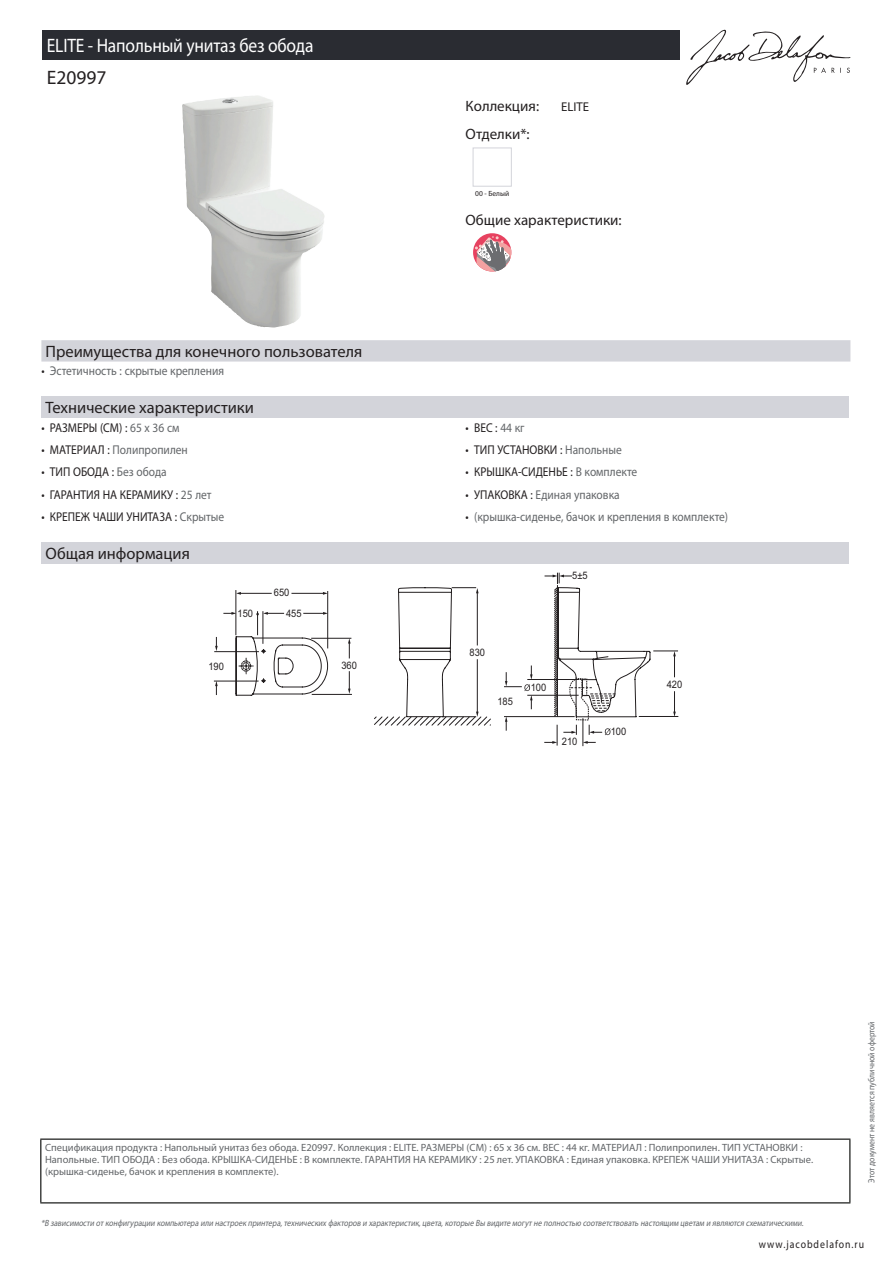
<style>
.page{position:relative;width:893px;height:1263px;background:#fff}
.page>*{position:absolute;margin:0;border:0;box-sizing:border-box;transform-origin:0 0}
.t1{font:19.5px "Myriad Pro";letter-spacing:-.01em;color:#fff;scale:.9 1}
.t2{font:19.5px "Myriad Pro";color:#231f20}
.t3{font:16.5px "Myriad Pro";color:#231f20}
.t4{font:15px "Myriad Pro";color:#231f20}
.t5{font:12.75px "Myriad Pro";color:#231f20;scale:.9 1}
.t6{font:12.75px "Myriad Pro";color:#626568;scale:.9 1}
.t7{font:12.75px "Myriad Pro";color:#231f20}
.t8{font:11.25px "Myriad Pro";letter-spacing:.1em;color:#231f20;scale:.87 1}
.t9{font:10.5px/12px "Myriad Pro";color:#626568}
.t10{font:10.35px "Arial";color:#231f20;scale:.91 1}
.t11{font:italic 9px "Myriad Pro";color:#626568;scale:.87 1}
.t12{font:9px "Myriad Pro";color:#626568;scale:.87 1}
.t13{font:7.5px "Myriad Pro";color:#231f20}
.s1{color:#231f20}
.s2{color:#626568}
</style>
<div class="page">
<svg style="left:686px;top:30px;width:164px;height:55px"></svg>
<img style="left:182px;top:95px;width:123px;height:232px">
<div style="left:473px;top:148px;width:39px;height:39px;border:1px solid #d3d4da"></div>
<svg style="left:473px;top:233px;width:38px;height:38px"></svg>
<svg style="left:475px;top:236px;width:36px;height:35px"></svg>
<div style="left:41px;top:340px;width:809px;height:22px;background:#d3d4da"></div>
<div style="left:41px;top:397px;width:808px;height:21px;background:#d3d4da"></div>
<div style="left:41px;top:542px;width:808px;height:21px;background:#d3d4da"></div>
<hr style="left:311px;top:638px;width:40px;height:1px;background:#231f20">
<hr style="left:312px;top:694px;width:40px;height:1px;background:#231f20">
<hr style="left:327px;top:591px;width:1px;height:57px;background:#231f20">
<hr style="left:236px;top:590px;width:1px;height:45px;background:#231f20">
<hr style="left:214px;top:681px;width:45px;height:1px;background:#231f20">
<hr style="left:214px;top:651px;width:45px;height:1px;background:#231f20">
<hr style="left:240px;top:593px;width:32px;height:1px;background:#231f20">
<svg style="left:236px;top:592px;width:5px;height:3px"></svg>
<hr style="left:291px;top:593px;width:33px;height:1px;background:#231f20">
<svg style="left:323px;top:592px;width:5px;height:3px"></svg>
<svg style="left:348px;top:638px;width:3px;height:20px"></svg>
<svg style="left:348px;top:671px;width:3px;height:23px"></svg>
<svg style="left:215px;top:611px;width:113px;height:85px"></svg>
<svg style="left:374px;top:573px;width:304px;height:173px"></svg>
<hr style="left:442px;top:716px;width:34px;height:1px;background:#231f20">
<div style="left:43px;top:30px;width:637px;height:30px;background:#2a2c32"></div>
<hr style="left:40px;top:1138px;width:810px;height:2px;background:#040503">
<hr style="left:40px;top:1140px;width:1px;height:62px;background:#040503">
<hr style="left:849px;top:1140px;width:1px;height:62px;background:#040503">
<hr style="left:40px;top:1202px;width:810px;height:1px;background:#040503">
<h1 class="t1" style="left:47px;top:33px;width:298px">ELITE - Напольный унитаз без обода</h1>
<h1 class="t2" style="left:47px;top:66px;width:61px">E20997</h1>
<h3 class="t4" style="left:466px;top:96px;width:75px">Коллекция:</h3>
<p class="t7" style="left:561px;top:99px;width:29px">ELITE</p>
<h3 class="t4" style="left:466px;top:125px;width:66px">Отделки*:</h3>
<p class="t13" style="left:475px;top:189px;width:36px">00 - Белый</p>
<h3 class="t4" style="left:466px;top:210px;width:158px">Общие характеристики:</h3>
<h2 class="t3" style="left:46px;top:341px;width:318px">Преимущества для конечного пользователя</h2>
<p class="t6" style="left:41px;top:363px;width:205px"><span class="s1">•</span> Эстетичность : скрытые крепления</p>
<h2 class="t3" style="left:46px;top:398px;width:210px">Технические характеристики</h2>
<p class="t5" style="left:41px;top:420px;width:155px">• РАЗМЕРЫ (СМ) : <span class="s2">65 x 36 см</span></p>
<p class="t5" style="left:466px;top:420px;width:67px">• ВЕС : <span class="s2">44 кг</span></p>
<p class="t6" style="left:41px;top:442px;width:164px"><span class="s1">• МАТЕРИАЛ :</span> Полипропилен</p>
<p class="t5" style="left:466px;top:442px;width:175px">• ТИП УСТАНОВКИ : <span class="s2">Напольные</span></p>
<p class="t5" style="left:41px;top:464px;width:141px">• ТИП ОБОДА : <span class="s2">Без обода</span></p>
<p class="t5" style="left:466px;top:464px;width:192px">• КРЫШКА-СИДЕНЬЕ : <span class="s2">В комплекте</span></p>
<p class="t5" style="left:41px;top:486px;width:191px">• ГАРАНТИЯ НА КЕРАМИКУ : <span class="s2">25 лет</span></p>
<p class="t6" style="left:466px;top:486px;width:173px"><span class="s1">• УПАКОВКА :</span> Единая упаковка</p>
<p class="t5" style="left:41px;top:509px;width:205px">• КРЕПЕЖ ЧАШИ УНИТАЗА : <span class="s2">Скрытые</span></p>
<p class="t6" style="left:466px;top:509px;width:293px"><span class="s1">•</span> (крышка-сиденье, бачок и крепления в комплекте)</p>
<h2 class="t3" style="left:46px;top:543px;width:146px">Общая информация</h2>
<p class="t10" style="left:274px;top:585px;width:19px">650</p>
<p class="t10" style="left:237px;top:606px;width:19px">150</p>
<p class="t10" style="left:286px;top:606px;width:19px">455</p>
<p class="t10" style="left:208px;top:659px;width:19px">190</p>
<p class="t10" style="left:341px;top:659px;width:19px">360</p>
<p class="t10" style="left:572px;top:568px;width:19px">5±5</p>
<p class="t10" style="left:469px;top:645px;width:19px">830</p>
<p class="t10" style="left:497px;top:694px;width:19px">185</p>
<p class="t10" style="left:531px;top:680px;width:19px">100</p>
<p class="t10" style="left:562px;top:734px;width:19px">210</p>
<p class="t10" style="left:611px;top:724px;width:19px">100</p>
<p class="t10" style="left:667px;top:677px;width:19px">420</p>
<p class="t9" style="left:45px;top:1141px;width:770px">Спецификация продукта : Напольный унитаз без обода. E20997. Коллекция : ELITE. РАЗМЕРЫ (СМ) : 65 x 36 см. ВЕС : 44 кг. МАТЕРИАЛ : Полипропилен. ТИП УСТАНОВКИ :<br>Напольные. ТИП ОБОДА : Без обода. КРЫШКА-СИДЕНЬЕ : В комплекте. ГАРАНТИЯ НА КЕРАМИКУ : 25 лет. УПАКОВКА : Единая упаковка. КРЕПЕЖ ЧАШИ УНИТАЗА : Скрытые. (крышка-сиденье, бачок и крепления в комплекте).</p>
<p class="t11" style="left:41px;top:1217px;width:880px">*В зависимости отконфигурации компьютера или настроек принтера,технических факторов и характеристик,цвета,которые Вы видите могутне полностью соответствовать настоящим цветам и являются схематическими.</p>
<p class="t12" style="left:866px;top:1183px;width:187px;rotate:-90deg">Этот документ не является публичной офертой</p>
<p class="t8" style="left:759px;top:1237px;width:122px">www.jacobdelafon.ru</p>
</div>
